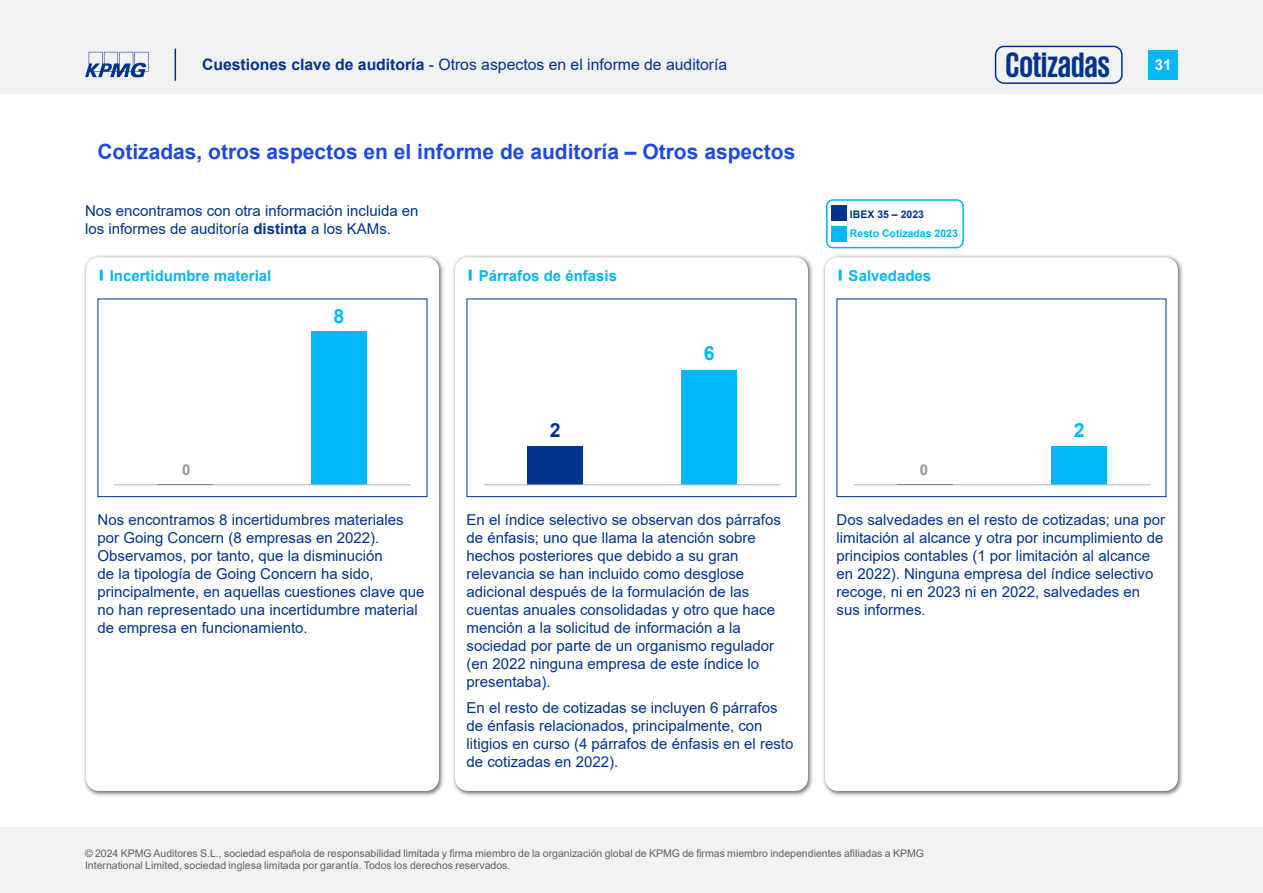
<style>
.page{position:relative;width:1263px;height:893px;background:#fff}
.page>*{position:absolute;margin:0;border:0;box-sizing:border-box;transform-origin:0 0}
.t1{font:700 36px "KPMG";color:#00338d}
.t2{font:700 21px "Arial";color:#1e49e2}
.t3{font:700 19.5px "Arial";color:#00b8f5}
.t4{font:700 19.5px "Arial";color:#00338d}
.t5{font:15.75px "Arial";color:#00338d}
.t6{font:15px/18px "Arial";color:#00338d}
.t7{font:700 15px "Arial";color:#00b8f5}
.t8{font:700 15px "Arial";color:#989898}
.t9{font:700 15px "Arial";color:#fff}
.t10{font:10.5px/12.6px "Arial";color:#5e6168}
.t11{font:700 10.5px "Arial";color:#00b8f5}
.t12{font:700 10.5px "Arial";color:#00338d}
.s1{font-weight:700}
</style>
<div class="page">
<div style="left:0;top:0;width:1263px;height:93px;background:#f2f2f2"></div>
<div style="left:0;top:827px;width:1263px;height:66px;background:#f2f2f2"></div>
<div style="left:83px;top:254px;width:362px;height:543px;background:#000;opacity:.59"></div>
<div style="left:86px;top:257px;width:353px;height:534px;background:#fff;border-radius:13px"></div>
<div style="left:452px;top:254px;width:362px;height:543px;background:#000;opacity:.59"></div>
<div style="left:455px;top:257px;width:353px;height:534px;background:#fff;border-radius:13px"></div>
<div style="left:822px;top:254px;width:362px;height:543px;background:#000;opacity:.59"></div>
<div style="left:825px;top:257px;width:353px;height:534px;background:#fff;border-radius:13px"></div>
<div style="left:98px;top:299px;width:329px;height:198px;background:#fff;border:1px solid #00338d"></div>
<div style="left:467px;top:299px;width:329px;height:198px;background:#fff;border:1px solid #00338d"></div>
<div style="left:836px;top:299px;width:330px;height:198px;background:#fff;border:1px solid #00338d"></div>
<svg style="left:100px;top:270px;width:3px;height:11px"></svg>
<svg style="left:469px;top:270px;width:3px;height:11px"></svg>
<svg style="left:839px;top:270px;width:3px;height:11px"></svg>
<div style="left:311px;top:331px;width:56px;height:153px;background:#00b8f5"></div>
<hr style="left:114px;top:484px;width:296px;height:1px;background:#b2b2b2">
<div style="left:527px;top:446px;width:56px;height:38px;background:#00338d"></div>
<div style="left:681px;top:370px;width:56px;height:114px;background:#00b8f5"></div>
<hr style="left:484px;top:484px;width:297px;height:1px;background:#b2b2b2">
<div style="left:1051px;top:446px;width:56px;height:38px;background:#00b8f5"></div>
<hr style="left:854px;top:484px;width:296px;height:1px;background:#b2b2b2">
<div style="left:995px;top:46px;width:128px;height:38px;border:2px solid #00338d;border-radius:9px"></div>
<div style="left:826px;top:199px;width:138px;height:49px;border:2px solid #00b8f5;border-radius:6px"></div>
<div style="left:831px;top:205px;width:16px;height:16px;background:#00338d"></div>
<div style="left:831px;top:226px;width:16px;height:15px;background:#00b8f5"></div>
<svg style="left:85px;top:52px;width:64px;height:25px"></svg>
<hr style="left:175px;top:49px;width:1px;height:32px;background:#00338d">
<div style="left:1148px;top:50px;width:30px;height:30px;background:#00b8f5"></div>
<h1 class="t1" style="left:1005px;top:47px;width:106px">Cotizadas</h1>
<p class="t5" style="left:202px;top:54px;width:527px"><span class="s1">Cuestiones clave de auditoría</span> - Otros aspectos en el informe de auditoría</p>
<p class="t9" style="left:1155px;top:54px;width:18px">31</p>
<h2 class="t2" style="left:97px;top:136px;width:699px">Cotizadas, otros aspectos en el informe de auditoría – Otros aspectos</h2>
<p class="t6" style="left:85px;top:202px;width:335px">Nos encontramos con otra información incluida en los informes de auditoría <span class="s1">distinta</span> a los KAMs.</p>
<p class="t12" style="left:850px;top:207px;width:76px">IBEX 35 – 2023</p>
<p class="t11" style="left:850px;top:226px;width:109px">Resto Cotizadas 2023</p>
<p class="t7" style="left:110px;top:265px;width:163px">Incertidumbre material</p>
<p class="t7" style="left:479px;top:265px;width:140px">Párrafos de énfasis</p>
<p class="t7" style="left:849px;top:265px;width:84px">Salvedades</p>
<h3 class="t3" style="left:334px;top:302px;width:12px">8</h3>
<h3 class="t3" style="left:704px;top:340px;width:12px">6</h3>
<h3 class="t4" style="left:550px;top:416px;width:12px">2</h3>
<h3 class="t3" style="left:1074px;top:417px;width:12px">2</h3>
<p class="t8" style="left:182px;top:459px;width:10px">0</p>
<p class="t8" style="left:920px;top:459px;width:10px">0</p>
<p class="t6" style="left:98px;top:510px;width:328px">Nos encontramos 8 incertidumbres materiales por Going Concern (8 empresas en 2022).<br>Observamos, por tanto, que la disminución<br>de la tipología de Going Concern ha sido, principalmente, en aquellas cuestiones clave que no han representado una incertidumbre material de empresa en funcionamiento.</p>
<p class="t6" style="left:467px;top:510px;width:316px">En el índice selectivo se observan dos párrafos de énfasis; uno que llama la atención sobre hechos posteriores que debido a su gran relevancia se han incluido como desglose adicional después de la formulación de las cuentas anuales consolidadas y otro que hace mención a la solicitud de información a la sociedad por parte de un organismo regulador (en 2022 ninguna empresa de este índice lo presentaba).</p>
<p class="t6" style="left:467px;top:699px;width:328px">En el resto de cotizadas se incluyen 6 párrafos de énfasis relacionados, principalmente, con litigios en curso (4 párrafos de énfasis en el resto de cotizadas en 2022).</p>
<p class="t6" style="left:836px;top:510px;width:330px">Dos salvedades en el resto de cotizadas; una por limitación al alcance y otra por incumplimiento de principios contables (1 por limitación al alcance en 2022). Ninguna empresa del índice selectivo recoge, ni en 2023 ni en 2022, salvedades en sus informes.</p>
<p class="t10" style="left:85px;top:847px;width:840px">© 2024 KPMG Auditores S.L., sociedad española de responsabilidad limitada y firma miembro de la organización global de KPMG de firmas miembro independientes afiliadas a KPMG<br>International Limited, sociedad inglesa limitada por garantía. Todos los derechos reservados.</p>
</div>
